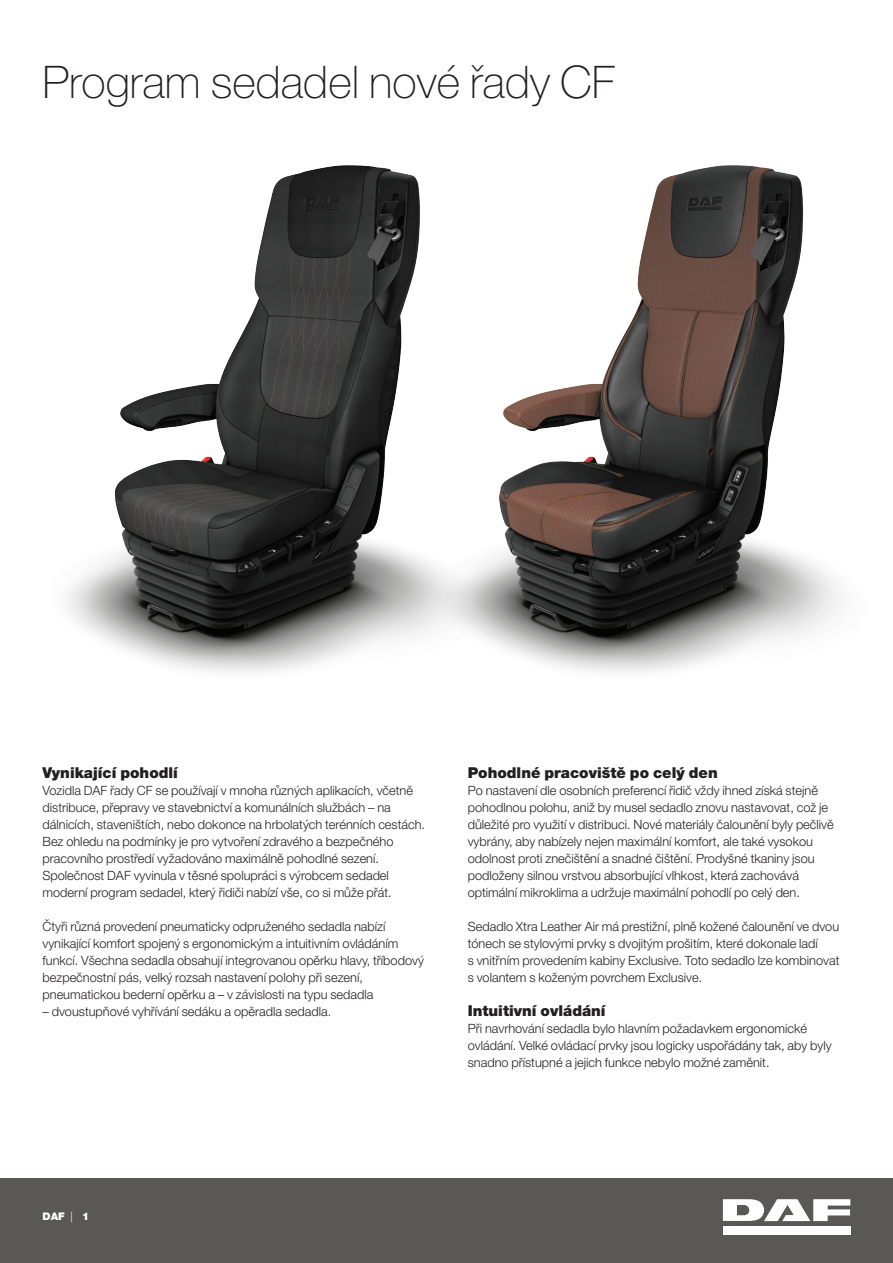
<style>
.page{position:relative;width:893px;height:1263px;background:#fff}
.page>*{position:absolute;margin:0;border:0;box-sizing:border-box;transform-origin:0 0}
.t1{font:100 45px "Helvetica Neue LT Pro";color:#231f20}
.t2{font:900 15px "Helvetica Neue LT Pro";color:#231f20}
.t3{font:300 12.75px/17px "Helvetica Neue LT Pro";color:#231f20}
.t4{font:900 10.5px "Helvetica Neue LT Pro";color:#fff}
.s1{font-weight:300}
</style>
<div class="page">
<img style="left:67px;top:165px;width:358px;height:508px">
<img style="left:425px;top:165px;width:415px;height:508px">
<div style="left:0;top:1178px;width:893px;height:85px;background:#5a5757"></div>
<div style="left:723px;top:1226px;width:127px;height:8px;background:#fff"></div>
<svg style="left:723px;top:1199px;width:127px;height:22px"></svg>
<h1 class="t1" style="left:43px;top:56px;width:574px">Program sedadel nové řady CF</h1>
<p class="t2" style="left:43px;top:764px;width:137px">Vynikající pohodlí</p>
<p class="t3" style="left:43px;top:782px;width:384px">Vozidla DAF řady CF se používají v mnoha různých aplikacích, včetně distribuce, přepravy ve stavebnictví a komunálních službách – na dálnicích, staveništích, nebo dokonce na hrbolatých terénních cestách.<br>Bez ohledu na podmínky je pro vytvoření zdravého a bezpečného pracovního prostředí vyžadováno maximálně pohodlné sezení.<br>Společnost DAF vyvinula v těsné spolupráci s výrobcem sedadel moderní program sedadel, který řidiči nabízí vše, co si může přát.</p>
<p class="t3" style="left:43px;top:918px;width:383px">Čtyři různá provedení pneumaticky odpruženého sedadla nabízí vynikající komfort spojený s ergonomickým a intuitivním ovládáním funkcí. Všechna sedadla obsahují integrovanou opěrku hlavy, tříbodový bezpečnostní pás, velký rozsah nastavení polohy při sezení, pneumatickou bederní opěrku a – v závislosti na typu sedadla</p>
<p class="t3" style="left:43px;top:1003px;width:290px">– dvoustupňové vyhřívání sedáku a opěradla sedadla.</p>
<p class="t2" style="left:468px;top:764px;width:251px">Pohodlné pracoviště po celý den</p>
<p class="t3" style="left:468px;top:782px;width:368px">Po nastavení dle osobních preferencí řidič vždy ihned získá stejně pohodlnou polohu, aniž by musel sedadlo znovu nastavovat, což je důležité pro využití v distribuci. Nové materiály čalounění byly pečlivě vybrány, aby nabízely nejen maximální komfort, ale také vysokou odolnost proti znečištění a snadné čištění. Prodyšné tkaniny jsou podloženy silnou vrstvou absorbující vlhkost, která zachovává optimální mikroklima a udržuje maximální pohodlí po celý den.</p>
<p class="t3" style="left:468px;top:918px;width:373px">Sedadlo Xtra Leather Air má prestižní, plně kožené čalounění ve dvou tónech se stylovými prvky s dvojitým prošitím, které dokonale ladí<br>s vnitřním provedením kabiny Exclusive. Toto sedadlo lze kombinovat s volantem s koženým povrchem Exclusive.</p>
<p class="t2" style="left:468px;top:1002px;width:139px">Intuitivní ovládání</p>
<p class="t3" style="left:468px;top:1020px;width:365px">Při navrhování sedadla bylo hlavním požadavkem ergonomické ovládání. Velké ovládací prvky jsou logicky uspořádány tak, aby byly snadno přístupné a jejich funkce nebylo možné zaměnit.</p>
<p class="t4" style="left:43px;top:1210px;width:48px">DAF <span class="s1">|</span> 1</p>
</div>
